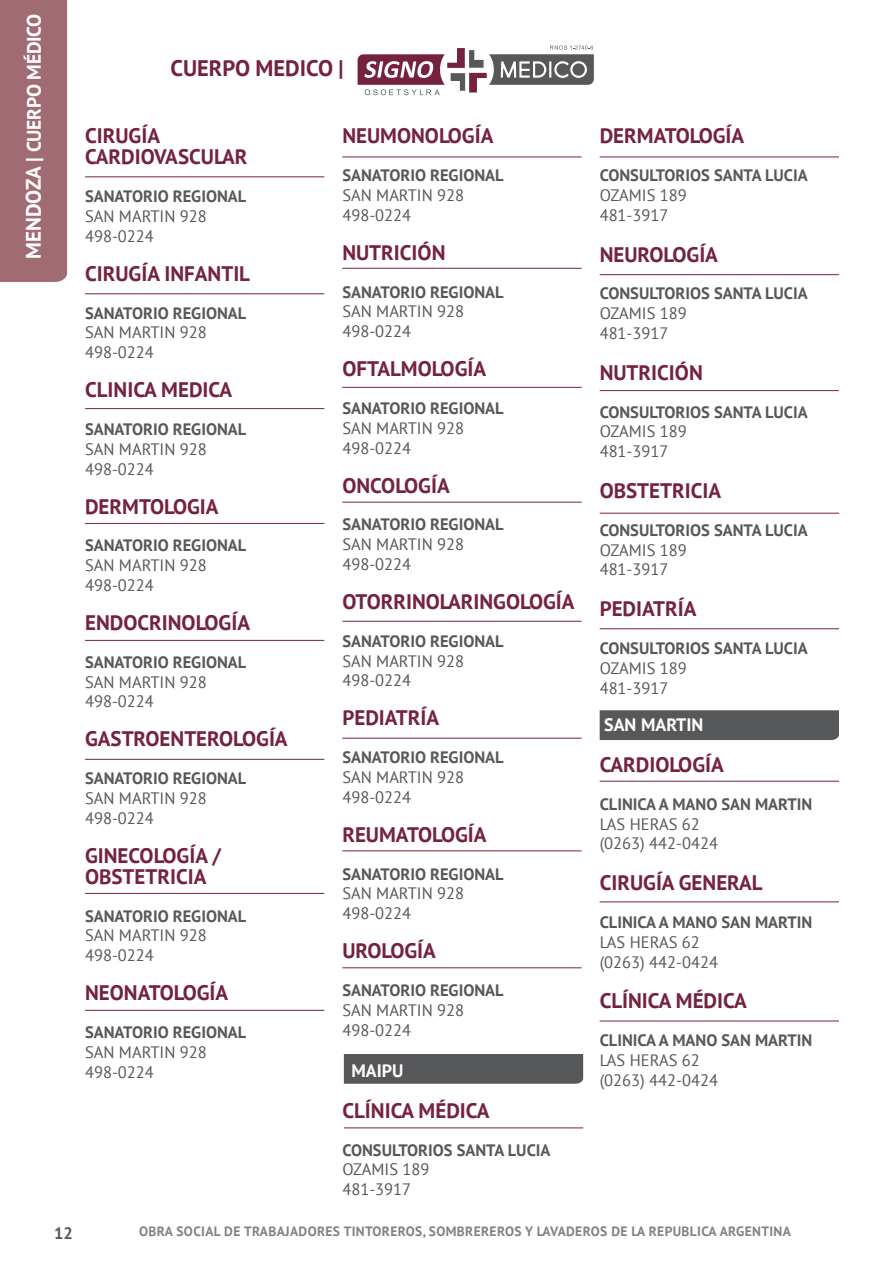
<style>
.page{position:relative;width:893px;height:1263px;background:#fff}
.page>*{position:absolute;margin:0;border:0;box-sizing:border-box;transform-origin:0 0}
.t1{font:700 22.5px "PT Sans";color:#75223d}
.t2{font:700 21px "PT Sans";color:#75223d}
.t3{font:700 19.5px "PT Sans";letter-spacing:-.01em;color:#fff}
.t4{font:700 18px "PT Sans";color:#fff}
.t5{font:16.5px "PT Sans";color:#57585a}
.t6{font:700 16.5px "PT Sans";color:#57585a}
.t7{font:700 13.5px "PT Sans";letter-spacing:.025em;color:#808285}
.s1{font-size:21px}
</style>
<div class="page">
<svg style="left:358px;top:46px;width:236px;height:49px"></svg>
<div style="left:344px;top:1054px;width:239px;height:30px;background:#57585a"></div>
<div style="left:600px;top:710px;width:239px;height:30px;background:#57585a"></div>
<hr style="left:344px;top:1127px;width:239px;height:1px;background:#75223d">
<hr style="left:600px;top:781px;width:239px;height:1px;background:#75223d">
<hr style="left:600px;top:901px;width:239px;height:1px;background:#75223d">
<hr style="left:600px;top:1020px;width:239px;height:1px;background:#75223d">
<div style="left:0;top:0;width:67px;height:282px;background:#a06b72"></div>
<hr style="left:85px;top:176px;width:239px;height:1px;background:#75223d">
<hr style="left:85px;top:293px;width:239px;height:1px;background:#75223d">
<hr style="left:85px;top:408px;width:239px;height:1px;background:#75223d">
<hr style="left:85px;top:523px;width:239px;height:1px;background:#75223d">
<hr style="left:85px;top:640px;width:239px;height:1px;background:#75223d">
<hr style="left:85px;top:759px;width:239px;height:1px;background:#75223d">
<hr style="left:85px;top:893px;width:239px;height:1px;background:#75223d">
<hr style="left:85px;top:1010px;width:239px;height:1px;background:#75223d">
<hr style="left:342px;top:157px;width:240px;height:1px;background:#75223d">
<hr style="left:600px;top:157px;width:239px;height:1px;background:#75223d">
<hr style="left:600px;top:274px;width:239px;height:1px;background:#75223d">
<hr style="left:600px;top:390px;width:239px;height:1px;background:#75223d">
<hr style="left:600px;top:513px;width:239px;height:1px;background:#75223d">
<hr style="left:600px;top:628px;width:239px;height:1px;background:#75223d">
<hr style="left:342px;top:268px;width:240px;height:1px;background:#75223d">
<hr style="left:342px;top:387px;width:240px;height:1px;background:#75223d">
<hr style="left:342px;top:502px;width:240px;height:1px;background:#75223d">
<hr style="left:342px;top:621px;width:240px;height:1px;background:#75223d">
<hr style="left:342px;top:738px;width:240px;height:1px;background:#75223d">
<hr style="left:342px;top:850px;width:240px;height:1px;background:#75223d">
<hr style="left:342px;top:967px;width:240px;height:1px;background:#75223d">
<p class="t3" style="left:21px;top:259px;width:247px;rotate:-90deg"><span class="s1">MENDOZA |</span> CUERPO MÉDICO</p>
<p class="t6" style="left:54px;top:1222px;width:20px">12</p>
<h1 class="t1" style="left:170px;top:54px;width:175px">CUERPO MEDICO |</h1>
<p class="t2" style="left:85px;top:122px;width:77px">CIRUGÍA</p>
<p class="t2" style="left:85px;top:143px;width:164px">CARDIOVASCULAR</p>
<p class="t6" style="left:85px;top:185px;width:163px">SANATORIO REGIONAL</p>
<p class="t5" style="left:85px;top:206px;width:123px">SAN MARTIN 928</p>
<p class="t5" style="left:85px;top:225px;width:70px">498-0224</p>
<p class="t2" style="left:85px;top:259px;width:167px">CIRUGÍA INFANTIL</p>
<p class="t6" style="left:85px;top:302px;width:163px">SANATORIO REGIONAL</p>
<p class="t5" style="left:85px;top:322px;width:123px">SAN MARTIN 928</p>
<p class="t5" style="left:85px;top:342px;width:70px">498-0224</p>
<p class="t2" style="left:85px;top:376px;width:149px">CLINICA MEDICA</p>
<p class="t6" style="left:85px;top:418px;width:163px">SANATORIO REGIONAL</p>
<p class="t5" style="left:85px;top:438px;width:123px">SAN MARTIN 928</p>
<p class="t5" style="left:85px;top:458px;width:70px">498-0224</p>
<p class="t2" style="left:85px;top:492px;width:135px">DERMTOLOGIA</p>
<p class="t6" style="left:85px;top:535px;width:163px">SANATORIO REGIONAL</p>
<p class="t5" style="left:85px;top:555px;width:123px">SAN MARTIN 928</p>
<p class="t5" style="left:85px;top:575px;width:70px">498-0224</p>
<p class="t2" style="left:85px;top:609px;width:167px">ENDOCRINOLOGÍA</p>
<p class="t6" style="left:85px;top:651px;width:163px">SANATORIO REGIONAL</p>
<p class="t5" style="left:85px;top:671px;width:123px">SAN MARTIN 928</p>
<p class="t5" style="left:85px;top:691px;width:70px">498-0224</p>
<p class="t2" style="left:85px;top:725px;width:204px">GASTROENTEROLOGÍA</p>
<p class="t6" style="left:85px;top:767px;width:163px">SANATORIO REGIONAL</p>
<p class="t5" style="left:85px;top:788px;width:123px">SAN MARTIN 928</p>
<p class="t5" style="left:85px;top:807px;width:70px">498-0224</p>
<p class="t2" style="left:85px;top:841px;width:137px">GINECOLOGÍA /</p>
<p class="t2" style="left:85px;top:862px;width:123px">OBSTETRICIA</p>
<p class="t6" style="left:85px;top:905px;width:163px">SANATORIO REGIONAL</p>
<p class="t5" style="left:85px;top:925px;width:123px">SAN MARTIN 928</p>
<p class="t5" style="left:85px;top:945px;width:70px">498-0224</p>
<p class="t2" style="left:85px;top:979px;width:145px">NEONATOLOGÍA</p>
<p class="t6" style="left:85px;top:1021px;width:163px">SANATORIO REGIONAL</p>
<p class="t5" style="left:85px;top:1041px;width:123px">SAN MARTIN 928</p>
<p class="t5" style="left:85px;top:1061px;width:70px">498-0224</p>
<p class="t2" style="left:342px;top:122px;width:153px">NEUMONOLOGÍA</p>
<p class="t6" style="left:342px;top:164px;width:163px">SANATORIO REGIONAL</p>
<p class="t5" style="left:342px;top:185px;width:123px">SAN MARTIN 928</p>
<p class="t5" style="left:342px;top:204px;width:70px">498-0224</p>
<p class="t2" style="left:342px;top:238px;width:105px">NUTRICIÓN</p>
<p class="t6" style="left:342px;top:281px;width:163px">SANATORIO REGIONAL</p>
<p class="t5" style="left:342px;top:301px;width:123px">SAN MARTIN 928</p>
<p class="t5" style="left:342px;top:321px;width:70px">498-0224</p>
<p class="t2" style="left:342px;top:355px;width:145px">OFTALMOLOGÍA</p>
<p class="t6" style="left:342px;top:397px;width:163px">SANATORIO REGIONAL</p>
<p class="t5" style="left:342px;top:417px;width:123px">SAN MARTIN 928</p>
<p class="t5" style="left:342px;top:437px;width:70px">498-0224</p>
<p class="t2" style="left:342px;top:471px;width:109px">ONCOLOGÍA</p>
<p class="t6" style="left:342px;top:514px;width:163px">SANATORIO REGIONAL</p>
<p class="t5" style="left:342px;top:534px;width:123px">SAN MARTIN 928</p>
<p class="t5" style="left:342px;top:554px;width:70px">498-0224</p>
<p class="t2" style="left:342px;top:588px;width:234px">OTORRINOLARINGOLOGÍA</p>
<p class="t6" style="left:342px;top:630px;width:163px">SANATORIO REGIONAL</p>
<p class="t5" style="left:342px;top:650px;width:123px">SAN MARTIN 928</p>
<p class="t5" style="left:342px;top:670px;width:70px">498-0224</p>
<p class="t2" style="left:342px;top:704px;width:98px">PEDIATRÍA</p>
<p class="t6" style="left:342px;top:746px;width:163px">SANATORIO REGIONAL</p>
<p class="t5" style="left:342px;top:767px;width:123px">SAN MARTIN 928</p>
<p class="t5" style="left:342px;top:786px;width:70px">498-0224</p>
<p class="t2" style="left:342px;top:820px;width:146px">REUMATOLOGÍA</p>
<p class="t6" style="left:342px;top:863px;width:163px">SANATORIO REGIONAL</p>
<p class="t5" style="left:342px;top:883px;width:123px">SAN MARTIN 928</p>
<p class="t5" style="left:342px;top:903px;width:70px">498-0224</p>
<p class="t2" style="left:342px;top:937px;width:95px">UROLOGÍA</p>
<p class="t6" style="left:342px;top:979px;width:163px">SANATORIO REGIONAL</p>
<p class="t5" style="left:342px;top:999px;width:123px">SAN MARTIN 928</p>
<p class="t5" style="left:342px;top:1019px;width:70px">498-0224</p>
<p class="t4" style="left:351px;top:1059px;width:54px">MAIPU</p>
<p class="t2" style="left:342px;top:1096px;width:149px">CLÍNICA MÉDICA</p>
<p class="t6" style="left:342px;top:1139px;width:210px">CONSULTORIOS SANTA LUCIA</p>
<p class="t5" style="left:342px;top:1159px;width:89px">OZAMIS 189</p>
<p class="t5" style="left:342px;top:1179px;width:70px">481-3917</p>
<p class="t2" style="left:600px;top:122px;width:146px">DERMATOLOGÍA</p>
<p class="t6" style="left:600px;top:164px;width:210px">CONSULTORIOS SANTA LUCIA</p>
<p class="t5" style="left:600px;top:185px;width:89px">OZAMIS 189</p>
<p class="t5" style="left:600px;top:204px;width:70px">481-3917</p>
<p class="t2" style="left:600px;top:240px;width:120px">NEUROLOGÍA</p>
<p class="t6" style="left:600px;top:283px;width:210px">CONSULTORIOS SANTA LUCIA</p>
<p class="t5" style="left:600px;top:303px;width:89px">OZAMIS 189</p>
<p class="t5" style="left:600px;top:323px;width:70px">481-3917</p>
<p class="t2" style="left:600px;top:358px;width:105px">NUTRICIÓN</p>
<p class="t6" style="left:600px;top:401px;width:210px">CONSULTORIOS SANTA LUCIA</p>
<p class="t5" style="left:600px;top:421px;width:89px">OZAMIS 189</p>
<p class="t5" style="left:600px;top:441px;width:70px">481-3917</p>
<p class="t2" style="left:600px;top:477px;width:123px">OBSTETRICIA</p>
<p class="t6" style="left:600px;top:519px;width:210px">CONSULTORIOS SANTA LUCIA</p>
<p class="t5" style="left:600px;top:539px;width:89px">OZAMIS 189</p>
<p class="t5" style="left:600px;top:559px;width:70px">481-3917</p>
<p class="t2" style="left:600px;top:595px;width:98px">PEDIATRÍA</p>
<p class="t6" style="left:600px;top:637px;width:210px">CONSULTORIOS SANTA LUCIA</p>
<p class="t5" style="left:600px;top:657px;width:89px">OZAMIS 189</p>
<p class="t5" style="left:600px;top:677px;width:70px">481-3917</p>
<p class="t4" style="left:604px;top:713px;width:101px">SAN MARTIN</p>
<p class="t2" style="left:600px;top:750px;width:126px">CARDIOLOGÍA</p>
<p class="t6" style="left:600px;top:793px;width:214px">CLINICA A MANO SAN MARTIN</p>
<p class="t5" style="left:600px;top:813px;width:102px">LAS HERAS 62</p>
<p class="t5" style="left:600px;top:833px;width:120px">(0263) 442-0424</p>
<p class="t2" style="left:600px;top:869px;width:164px">CIRUGÍA GENERAL</p>
<p class="t6" style="left:600px;top:911px;width:214px">CLINICA A MANO SAN MARTIN</p>
<p class="t5" style="left:600px;top:931px;width:102px">LAS HERAS 62</p>
<p class="t5" style="left:600px;top:951px;width:120px">(0263) 442-0424</p>
<p class="t2" style="left:600px;top:987px;width:149px">CLÍNICA MÉDICA</p>
<p class="t6" style="left:600px;top:1029px;width:214px">CLINICA A MANO SAN MARTIN</p>
<p class="t5" style="left:600px;top:1049px;width:102px">LAS HERAS 62</p>
<p class="t5" style="left:600px;top:1069px;width:120px">(0263) 442-0424</p>
<p class="t7" style="left:139px;top:1222px;width:653px">OBRA SOCIAL DE TRABAJADORES TINTOREROS, SOMBREREROS Y LAVADEROS DE LA REPUBLICA ARGENTINA</p>
</div>
